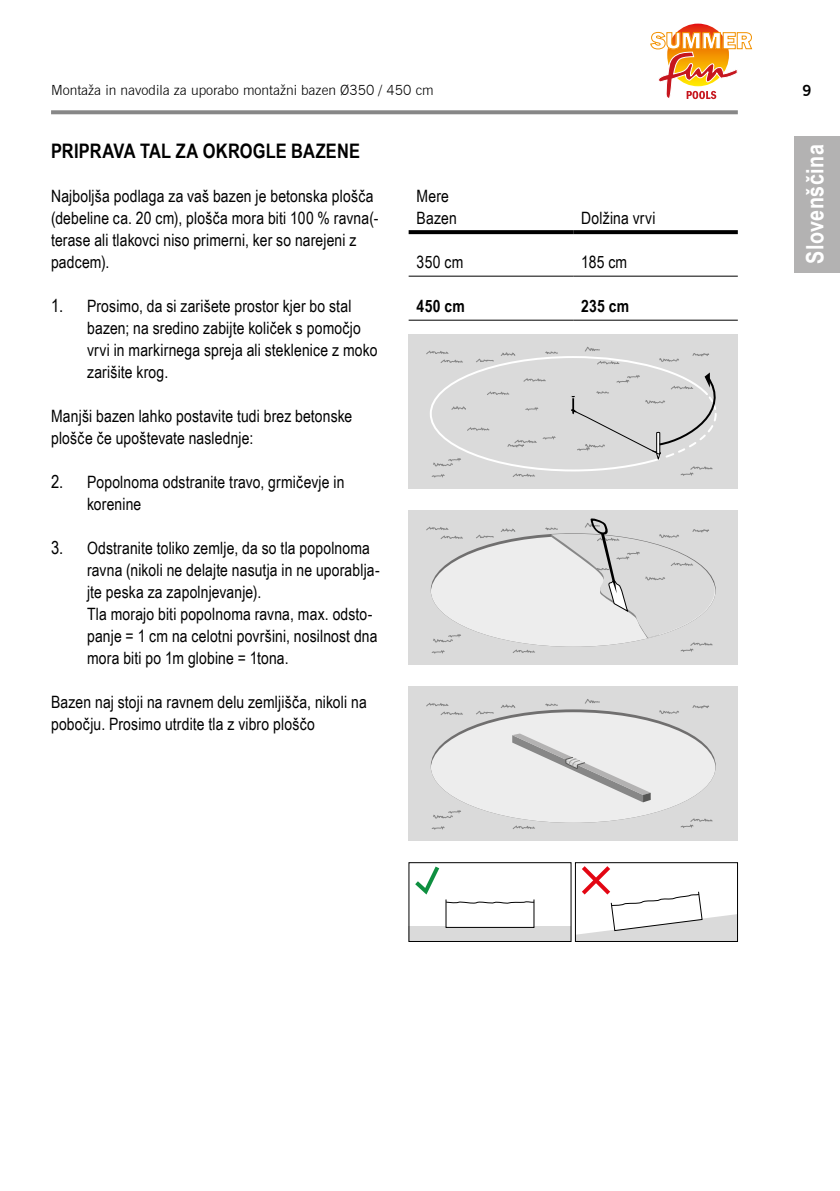
<style>
.page{position:relative;width:840px;height:1191px;background:#fff}
.page>*{position:absolute;margin:0;border:0;box-sizing:border-box;transform-origin:0 0}
.t1{font:700 24px "Arial Narrow";letter-spacing:.02em;color:#fff}
.t2{font:800 24px "Franklin Gothic";color:#fff}
.t3{font:700 20px "Arial Narrow";letter-spacing:.01em;color:#000}
.t4{font:17px/22px "Arial Narrow";letter-spacing:.01em;color:#000}
.t5{font:700 17px "Arial Narrow";letter-spacing:.015em;color:#000}
.t6{font:700 15px "News Gothic BT";color:#000}
.t7{font:300 14px "News Gothic BT";color:#000}
.s1{font-size:18px}
</style>
<div class="page">
<svg style="left:51px;top:110px;width:686px;height:4px;background:#8f8f8f"></svg>
<div style="left:794px;top:136px;width:45px;height:136px;background:#b3b2b2"></div>
<img style="left:666px;top:24px;width:62px;height:62px;border-radius:31px">
<svg style="left:650px;top:32px;width:102px;height:67px"></svg>
<svg style="left:408px;top:230px;width:165px;height:4px"></svg>
<svg style="left:573px;top:230px;width:164px;height:4px"></svg>
<hr style="left:408px;top:276px;width:165px;height:1px;background:#000">
<hr style="left:573px;top:276px;width:164px;height:1px;background:#000">
<hr style="left:408px;top:320px;width:165px;height:1px;background:#000">
<hr style="left:573px;top:320px;width:164px;height:1px;background:#000">
<div style="left:408px;top:334px;width:329px;height:154px;background:#dadada"></div>
<svg style="left:426px;top:347px;width:291px;height:131px"></svg>
<div style="left:408px;top:510px;width:329px;height:154px;background:#dadada"></div>
<svg style="left:426px;top:518px;width:289px;height:136px"></svg>
<div style="left:408px;top:686px;width:329px;height:154px;background:#dadada"></div>
<svg style="left:426px;top:699px;width:289px;height:131px"></svg>
<div style="left:408px;top:926px;width:163px;height:15px;background:#dadada"></div>
<svg style="left:574px;top:862px;width:163px;height:79px"></svg>
<svg style="left:410px;top:862px;width:124px;height:42px"></svg>
<p class="t7" style="left:51px;top:82px;width:384px">Montaža in navodila za uporabo montažni bazen Ø350 / 450 cm</p>
<h1 class="t2" style="left:650px;top:25px;width:103px">SUMMER</h1>
<p class="t3" style="left:51px;top:136px;width:310px">PRIPRAVA TAL ZA OKROGLE BAZENE</p>
<p class="t4" style="left:51px;top:184px;width:328px">Najboljša podlaga za vaš bazen je betonska plošča (debeline ca. 20 cm), plošča mora biti 100 % ravna(- terase ali tlakovci niso primerni, ker so narejeni z padcem).</p>
<p class="t4" style="left:87px;top:294px;width:291px;text-indent:-36px"><span class="s1">1.</span> Prosimo, da si zarišete prostor kjer bo stal bazen; na sredino zabijte količek s pomočjo vrvi in markirnega spreja ali steklenice z moko zarišite krog.</p>
<p class="t4" style="left:51px;top:404px;width:302px">Manjši bazen lahko postavite tudi brez betonske plošče če upoštevate naslednje:</p>
<p class="t4" style="left:87px;top:470px;width:259px;text-indent:-36px"><span class="s1">2.</span> Popolnoma odstranite travo, grmičevje in korenine</p>
<p class="t4" style="left:87px;top:536px;width:294px;text-indent:-36px"><span class="s1">3.</span> Odstranite toliko zemlje, da so tla popolnoma ravna (nikoli ne delajte nasutja in ne uporablja&shy;jte peska za zapolnjevanje).<br>Tla morajo biti popolnoma ravna, max. odsto&shy;panje = 1 cm na celotni površini, nosilnost dna mora biti po 1m globine = 1tona.</p>
<p class="t4" style="left:51px;top:690px;width:317px">Bazen naj stoji na ravnem delu zemljišča, nikoli na pobočju. Prosimo utrdite tla z vibro ploščo</p>
<p class="t4" style="left:416px;top:184px;width:42px">Mere<br>Bazen</p>
<p class="t4" style="left:581px;top:206px;width:76px">Dolžina vrvi</p>
<p class="t4" style="left:416px;top:250px;width:48px">350 cm</p>
<p class="t4" style="left:581px;top:250px;width:47px">185 cm</p>
<p class="t5" style="left:416px;top:293px;width:50px">450 cm</p>
<p class="t5" style="left:581px;top:293px;width:49px">235 cm</p>
<p class="t6" style="left:802px;top:82px;width:11px">9</p>
<h1 class="t1" style="left:796px;top:264px;width:121px;rotate:-90deg">Slovenščina</h1>
</div>
